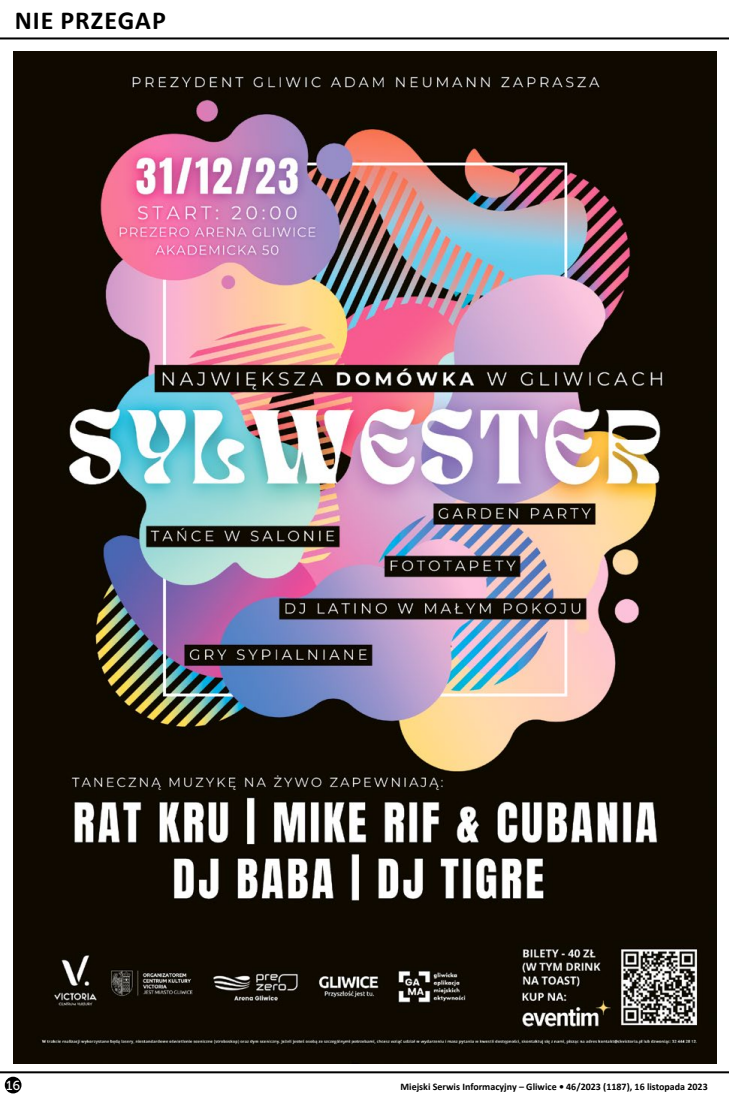
<style>
.page{position:relative;width:729px;height:1098px;background:#fff}
.page>*{position:absolute;margin:0;border:0;box-sizing:border-box;transform-origin:0 0}
.t1{font:700 26px "Calibri";letter-spacing:.04em;color:#000}
.t2{font:13px "Museo Sans 500";color:#fff}
.t3{font:700 10px "Calibri";color:#000}
</style>
<div class="page">
<hr style="left:0;top:1070px;width:729px;height:2px;background:#000">
<div style="left:5px;top:1076px;width:16px;height:16px;background:#000;border-radius:50%"></div>
<hr style="left:0;top:37px;width:729px;height:2px;background:#000">
<img style="left:13px;top:51px;width:703px;height:1011px">
<h1 class="t1" style="left:15px;top:4px;width:153px">NIE PRZEGAP</h1>
<h2 class="t2" style="left:6px;top:1077px;width:16px">16</h2>
<p class="t3" style="left:400px;top:1079px;width:309px">Miejski Serwis Informacyjny – Gliwice • 46/2023 (1187), 16 listopada 2023</p>
</div>
